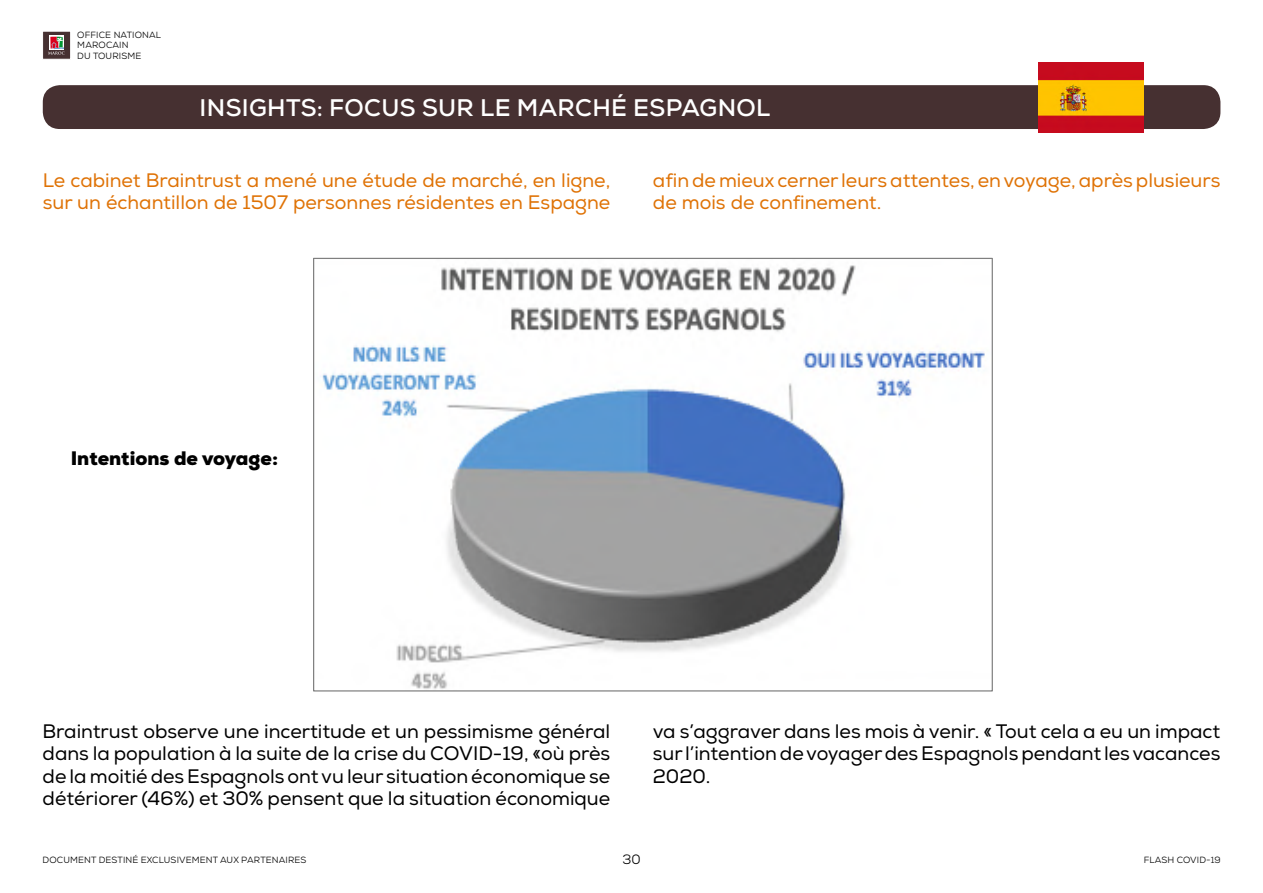
<style>
.page{position:relative;width:1263px;height:893px;background:#fff}
.page>*{position:absolute;margin:0;border:0;box-sizing:border-box;transform-origin:0 0}
.t1{font:700 24px "Nexa";letter-spacing:.015em;color:#fff}
.t2{font:19.5px/22.5px "Nexa";color:#000;text-align:justify}
.t3{font:19.5px/22.5px "Nexa";color:#df7205}
.t4{font:900 19.5px "Nexa";color:#000}
.t5{font:13.5px "Nexa";color:#000}
.t6{font:9px/10.8px "Nexa";letter-spacing:.015em;color:#000}
</style>
<div class="page">
<div style="left:43px;top:31px;width:28px;height:28px;background:#463031;border:1px solid #fff"></div>
<svg style="left:50px;top:36px;width:14px;height:1px"></svg>
<svg style="left:48px;top:37px;width:16px;height:18px"></svg>
<div style="left:43px;top:85px;width:1177px;height:44px;background:#463031;border-radius:17px"></div>
<img style="left:1038px;top:62px;width:105px;height:71px">
<img style="left:322px;top:265px;width:663px;height:424px">
<p class="t6" style="left:77px;top:29px;width:85px">OFFICE NATIONAL<br>MAROCAIN<br>DU TOURISME</p>
<p class="t1" style="left:200px;top:92px;width:572px">INSIGHTS: FOCUS SUR LE MARCHÉ ESPAGNOL</p>
<p class="t3" style="left:43px;top:169px;width:569px">Le cabinet Braintrust a mené une étude de marché, en ligne, sur un échantillon de 1507 personnes résidentes en Espagne</p>
<p class="t3" style="left:653px;top:169px;width:569px">afin de mieux cerner leurs attentes, en voyage, après plusieurs de mois de confinement.</p>
<p class="t4" style="left:71px;top:446px;width:209px">Intentions de voyage:</p>
<p class="t2" style="left:43px;top:720px;width:569px">Braintrust observe une incertitude et un pessimisme général dans la population à la suite de la crise du COVID-19, «où près de la moitié des Espagnols ont vu leur situation économique se détériorer (46%) et 30% pensent que la situation économique</p>
<p class="t2" style="left:653px;top:720px;width:569px">va s’aggraver dans les mois à venir. « Tout cela a eu un impact sur l’intention de voyager des Espagnols pendant les vacances 2020.</p>
<p class="t6" style="left:43px;top:854px;width:265px">DOCUMENT DESTINÉ EXCLUSIVEMENT AUX PARTENAIRES</p>
<p class="t5" style="left:622px;top:850px;width:20px">30</p>
<p class="t6" style="left:1144px;top:854px;width:78px">FLASH COVID-19</p>
</div>
